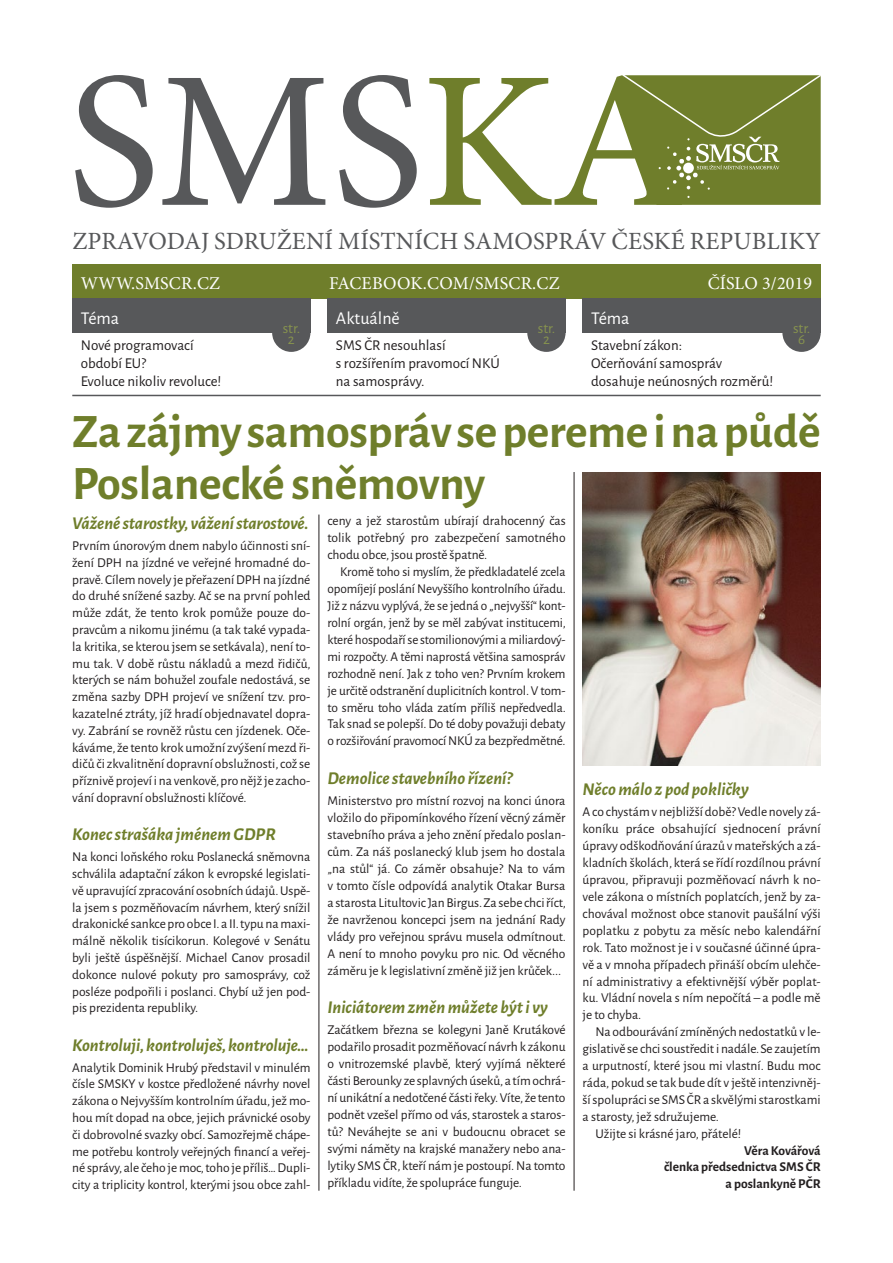
<style>
.page{position:relative;width:893px;height:1263px;background:#fff}
.page>*{position:absolute;margin:0;border:0;box-sizing:border-box;transform-origin:0 0}
.t1{font:195.15px "Minion Pro";letter-spacing:-.01em;color:#57585a}
.t2{font:700 48px/52.5px "Alegreya Sans";letter-spacing:-.005em;color:#6f7e2b}
.t3{font:24.75px "Minion Pro";letter-spacing:.005em;color:#57585a}
.t4{font:italic 700 18px "Alegreya Sans";letter-spacing:-.005em;color:#6f7e2b}
.t5{font:18px "Minion Pro";letter-spacing:.01em;color:#fff}
.t6{font:18px "Alegreya Sans";color:#fff}
.t7{font:15px/18px "Alegreya Sans";color:#231f20}
.t8{font:15px "Alegreya Sans";color:#87934e}
.t9{font:13.5px/17px "Alegreya Sans";letter-spacing:-.005em;color:#231f20;text-align:justify}
.t10{font:700 13.5px/16.5px "Alegreya Sans";color:#231f20;text-align:right}
.s1{color:#6f7e2b}
</style>
<div class="page">
<div style="left:272px;top:314px;width:38px;height:38px;background:#57585a;border-radius:50%"></div>
<div style="left:527px;top:314px;width:39px;height:38px;background:#57585a;border-radius:50%"></div>
<div style="left:782px;top:314px;width:39px;height:38px;background:#57585a;border-radius:50%"></div>
<div style="left:72px;top:265px;width:749px;height:34px;background:#6f7e2b"></div>
<div style="left:72px;top:299px;width:238px;height:34px;background:#57585a"></div>
<div style="left:327px;top:299px;width:239px;height:34px;background:#57585a"></div>
<div style="left:583px;top:299px;width:238px;height:34px;background:#57585a"></div>
<hr style="left:72px;top:395px;width:749px;height:1px;background:#57585a">
<svg style="left:622px;top:75px;width:199px;height:130px;background:#849049"></svg>
<img style="left:583px;top:472px;width:238px;height:293px">
<hr style="left:319px;top:514px;width:1px;height:677px;background:#231f20">
<hr style="left:574px;top:472px;width:1px;height:719px;background:#231f20">
<h1 class="t1" style="left:67px;top:12px;width:620px">SMS<span class="s1">KA</span></h1>
<h3 class="t3" style="left:72px;top:224px;width:409px">ZPRAVODAJ SDRUŽENÍ MÍSTNÍCH SAM</h3>
<h3 class="t3" style="left:514px;top:224px;width:308px">OSPRÁV ČESKÉ REPUBLIKY</h3>
<h3 class="t5" style="left:81px;top:271px;width:67px">WWW.SMSCR</h3>
<h3 class="t5" style="left:193px;top:271px;width:29px">.CZ</h3>
<h3 class="t5" style="left:329px;top:271px;width:158px">FACEBOOK.COM/SMS</h3>
<h3 class="t5" style="left:509px;top:271px;width:45px">CR.CZČ</h3>
<h3 class="t5" style="left:720px;top:271px;width:94px">ÍSLO 3/2019</h3>
<h3 class="t6" style="left:336px;top:306px;width:65px">Aktuálně</h3>
<h3 class="t6" style="left:591px;top:306px;width:40px">Téma</h3>
<h3 class="t6" style="left:81px;top:306px;width:40px">Téma</h3>
<p class="t8" style="left:283px;top:318px;width:19px">str.</p>
<p class="t8" style="left:288px;top:329px;width:8px">2</p>
<p class="t8" style="left:538px;top:318px;width:19px">str.</p>
<p class="t8" style="left:543px;top:329px;width:8px">2</p>
<p class="t7" style="left:81px;top:335px;width:142px">Nové programovací období EU?<br>Evoluce nikoliv revoluce!</p>
<p class="t7" style="left:336px;top:335px;width:165px">SMS ČR nesouhlasí<br>s rozšířením pravomocí NKÚ na samosprávy.</p>
<p class="t7" style="left:591px;top:335px;width:184px">Stavební zákon:<br>Očerňování samospráv dosahuje neúnosných rozměrů!</p>
<p class="t8" style="left:793px;top:318px;width:19px">str.</p>
<p class="t8" style="left:798px;top:329px;width:9px">6</p>
<h2 class="t2" style="left:72px;top:402px;width:750px">Za zájmy samospráv se pereme i na půdě<br>Poslanecké sněmovny</h2>
<h3 class="t4" style="left:72px;top:510px;width:238px">Vážené starostky, vážení starostové.</h3>
<p class="t9" style="left:72px;top:537px;width:240px">Prvním únorovým dnem nabylo účinnosti sní&shy;žení DPH na jízdné ve veřejné hromadné do&shy;pravě. Cílem novely je přeřazení DPH na jízdné do druhé snížené sazby. Ač se na první pohled může zdát, že tento krok pomůže pouze do&shy;pravcům a nikomu jinému (a tak také vypada&shy;la kritika, se kterou jsem se setkávala), není to&shy;mu tak. V době růstu nákladů a mezd řidičů, kterých se nám bohužel zoufale nedostává, se změna sazby DPH projeví ve snížení tzv. pro&shy;kazatelné ztráty, jíž hradí objednavatel dopra&shy;vy. Zabrání se rovněž růstu cen jízdenek. Oče&shy;káváme, že tento krok umožní zvýšení mezd ři&shy;dičů či zkvalitnění dopravní obslužnosti, což se příznivě projeví i na venkově, pro nějž je zacho&shy;vání dopravní obslužnosti klíčové.</p>
<h3 class="t4" style="left:72px;top:821px;width:205px">Konec strašáka jménem GDPR</h3>
<p class="t9" style="left:72px;top:848px;width:240px">Na konci loňského roku Poslanecká sněmovna schválila adaptační zákon k evropské legislati&shy;vě upravující zpracování osobních údajů. Uspě&shy;la jsem s pozměňovacím návrhem, který snížil drakonické sankce pro obce I. a II. typu na maxi&shy;málně několik tisícikorun. Kolegové v Senátu byli ještě úspěšnější. Michael Canov prosadil dokonce nulové pokuty pro samosprávy, což posléze podpořili i poslanci. Chybí už jen pod&shy;pis prezidenta republiky.</p>
<h3 class="t4" style="left:72px;top:1031px;width:238px">Kontroluji, kontroluješ, kontroluje…</h3>
<p class="t9" style="left:72px;top:1058px;width:240px">Analytik Dominik Hrubý představil v minulém čísle SMSKY v kostce předložené návrhy novel zákona o Nejvyšším kontrolním úřadu, jež mo&shy;hou mít dopad na obce, jejich právnické osoby či dobrovolné svazky obcí. Samozřejmě chápe&shy;me potřebu kontroly veřejných financí a veřej&shy;né správy, ale čeho je moc, toho je příliš… Dupli&shy;city a triplicity kontrol, kterými jsou obce zahl-</p>
<p class="t9" style="left:327px;top:512px;width:240px">ceny a jež starostům ubírají drahocenný čas tolik potřebný pro zabezpečení samotného chodu obce, jsou prostě špatně.</p>
<p class="t9" style="left:327px;top:562px;width:240px;text-indent:13px">Kromě toho si myslím, že předkladatelé zcela opomíjejí poslání Nevyššího kontrolního úřadu.<br>Již z názvu vyplývá, že se jedná o „nejvyšší“ kont&shy;rolní orgán, jenž by se měl zabývat institucemi, které hospodaří se stomilionovými a miliardový&shy;mi rozpočty. A těmi naprostá většina samospráv rozhodně není. Jak z toho ven? Prvním krokem je určitě odstranění duplicitních kontrol. V tom&shy;to směru toho vláda zatím příliš nepředvedla.<br>Tak snad se polepší. Do té doby považuji debaty o rozšiřování pravomocí NKÚ za bezpředmětné.</p>
<h3 class="t4" style="left:327px;top:765px;width:187px">Demolice stavebního řízení?</h3>
<p class="t9" style="left:327px;top:792px;width:240px">Ministerstvo pro místní rozvoj na konci února vložilo do připomínkového řízení věcný záměr stavebního práva a jeho znění předalo poslan&shy;cům. Za náš poslanecký klub jsem ho dostala „na stůl“ já. Co záměr obsahuje? Na to vám v tomto čísle odpovídá analytik Otakar Bursa a starosta Litultovic Jan Birgus. Za sebe chci říct, že navrženou koncepci jsem na jednání Rady vlády pro veřejnou správu musela odmítnout.<br>A není to mnoho povyku pro nic. Od věcného záměru je k legislativní změně již jen krůček...</p>
<h3 class="t4" style="left:327px;top:994px;width:222px">Iniciátorem změn můžete být i vy</h3>
<p class="t9" style="left:327px;top:1021px;width:240px">Začátkem března se kolegyni Janě Krutákové podařilo prosadit pozměňovací návrh k zákonu o vnitrozemské plavbě, který vyjímá některé části Berounky ze splavných úseků, a tím ochrá&shy;ní unikátní a nedotčené části řeky. Víte, že tento podnět vzešel přímo od vás, starostek a staros&shy;tů? Neváhejte se ani v budoucnu obracet se svými náměty na krajské manažery nebo ana&shy;lytiky SMS ČR, kteří nám je postoupí. Na tomto příkladu vidíte, že spolupráce funguje.</p>
<h3 class="t4" style="left:583px;top:776px;width:168px">Něco málo z pod pokličky</h3>
<p class="t9" style="left:583px;top:802px;width:240px">A co chystám v nejbližší době? Vedle novely zá&shy;koníku práce obsahující sjednocení právní úpravy odškodňování úrazů v mateřských a zá&shy;kladních školách, která se řídí rozdílnou právní úpravou, připravuji pozměňovací návrh k no&shy;vele zákona o místních poplatcích, jenž by za&shy;chovával možnost obce stanovit paušální výši poplatku z pobytu za měsíc nebo kalendářní rok. Tato možnost je i v současné účinné úpra&shy;vě a v mnoha případech přináší obcím ulehče&shy;ní administrativy a efektivnější výběr poplat&shy;ku. Vládní novela s ním nepočítá – a podle mě je to chyba.</p>
<p class="t9" style="left:595px;top:1023px;width:227px">Na odbourávání zmíněných nedostatků v le-</p>
<p class="t9" style="left:583px;top:1040px;width:240px">gislativě se chci soustředit i nadále. Se zaujetím</p>
<p class="t9" style="left:583px;top:1057px;width:240px">a urputností, které jsou mi vlastní. Budu moc</p>
<p class="t9" style="left:583px;top:1074px;width:240px">ráda, pokud se tak bude dít v ještě intenzivněj-</p>
<p class="t9" style="left:583px;top:1091px;width:240px">ší spolupráci se SMS ČR a skvělými starostkami</p>
<p class="t9" style="left:583px;top:1108px;width:138px">a starosty, jež sdružujeme.</p>
<p class="t9" style="left:595px;top:1125px;width:148px">Užijte si krásné jaro, přátelé!</p>
<p class="t10" style="left:664px;top:1141px;width:158px">Věra Kovářová<br>členka předsednictva SMS ČR a poslankyně PČR</p>
</div>
